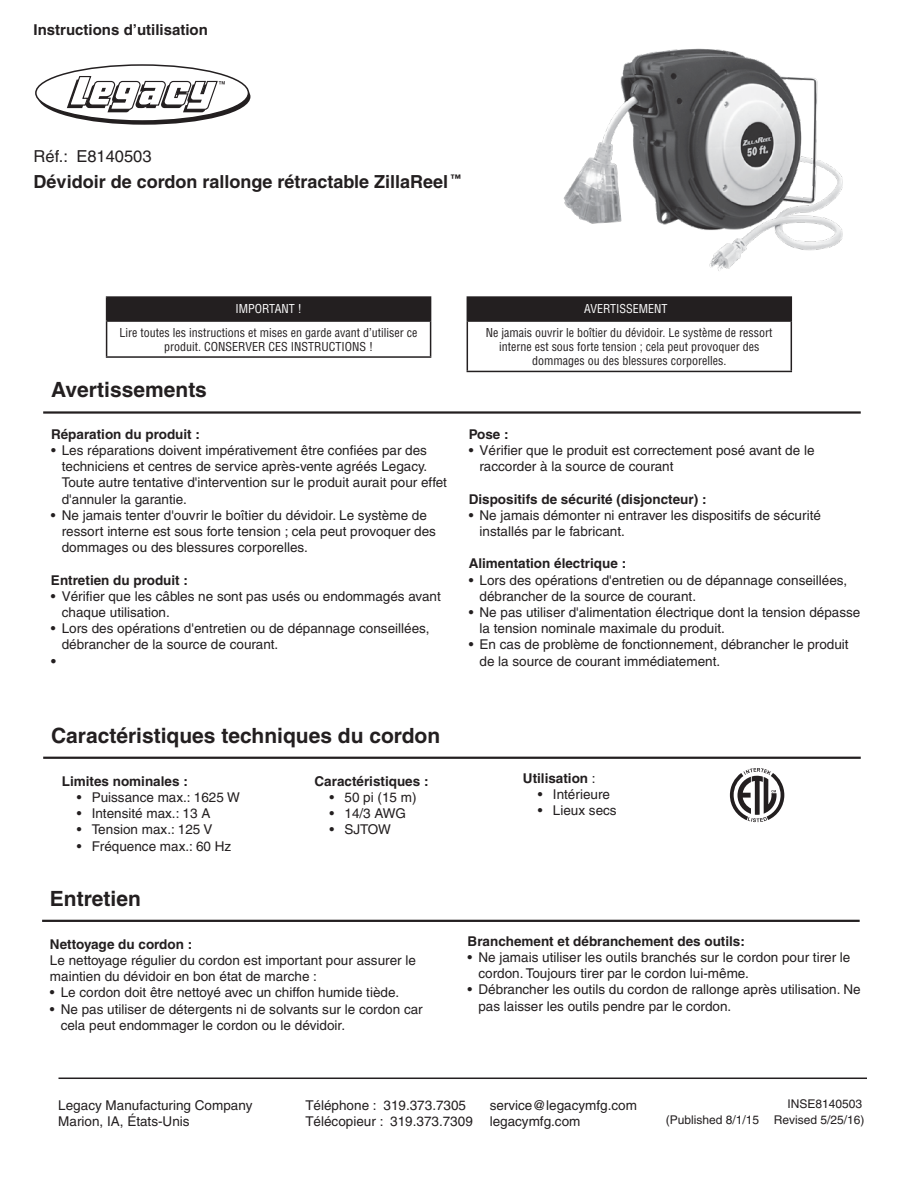
<style>
.page{position:relative;width:918px;height:1188px;background:#fff}
.page>*{position:absolute;margin:0;border:0;box-sizing:border-box;transform-origin:0 0}
.t1{font:700 21px "Helvetica";color:#231f20}
.t2{font:700 18px "Helvetica";color:#231f20}
.t3{font:16.5px "Helvetica";color:#231f20}
.t4{font:700 15px "Helvetica";color:#231f20}
.t5{font:13.5px/16.2px "Helvetica";color:#231f20}
.t6{font:700 13.5px "Helvetica";color:#231f20}
.t7{font:condensed 12px/14.4px "Helvetica";color:#231f20;text-align:center}
.t8{font:12px "Helvetica";color:#231f20}
.t9{font:condensed 12px "Helvetica";color:#fff}
.s1{color:#fff}
.s2{font-weight:400}
</style>
<div class="page">
<div style="left:38px;top:69px;width:212px;height:55px;background:#231f20;border-radius:50%"></div>
<div style="left:36px;top:65px;width:212px;height:56px;background:#fff;border-radius:50%"></div>
<div style="left:35px;top:64px;width:214px;height:58px;border:2px solid #231f20;border-radius:50%"></div>
<svg style="left:67px;top:75px;width:158px;height:37px"></svg>
<hr style="left:58px;top:1078px;width:809px;height:1px;background:#231f20">
<hr style="left:43px;top:411px;width:818px;height:3px;background:#231f20">
<div style="left:107px;top:297px;width:324px;height:24px;background:#231f20"></div>
<hr style="left:106px;top:296px;width:325px;height:2px;background:#231f20">
<svg style="left:106px;top:298px;width:1px;height:22px"></svg>
<hr style="left:106px;top:320px;width:325px;height:2px;background:#231f20">
<hr style="left:106px;top:322px;width:1px;height:34px;background:#231f20">
<hr style="left:430px;top:322px;width:1px;height:34px;background:#231f20">
<hr style="left:106px;top:356px;width:325px;height:2px;background:#231f20">
<div style="left:467px;top:297px;width:324px;height:24px;background:#231f20"></div>
<hr style="left:467px;top:296px;width:325px;height:2px;background:#231f20">
<svg style="left:791px;top:298px;width:1px;height:22px"></svg>
<hr style="left:467px;top:320px;width:325px;height:2px;background:#231f20">
<hr style="left:467px;top:322px;width:1px;height:49px;background:#231f20">
<hr style="left:791px;top:322px;width:1px;height:49px;background:#231f20">
<hr style="left:467px;top:371px;width:325px;height:1px;background:#231f20">
<hr style="left:43px;top:757px;width:818px;height:2px;background:#231f20">
<hr style="left:42px;top:920px;width:818px;height:2px;background:#231f20">
<img style="left:563px;top:48px;width:280px;height:223px">
<svg style="left:730px;top:768px;width:54px;height:54px"></svg>
<p class="t4" style="left:34px;top:21px;width:176px">Instructions d’utilisation</p>
<p class="t3" style="left:34px;top:146px;width:119px">Réf.: E8140503</p>
<h2 class="t2" style="left:34px;top:170px;width:429px">Dévidoir de cordon rallonge rétractable ZillaReel <sup>™</sup></h2>
<p class="t9" style="left:236px;top:301px;width:68px">IMPORTANT !</p>
<p class="t7" style="left:120px;top:325px;width:299px">Lire toutes les instructions et mises en garde avant d’utiliser ce produit. CONSERVER CES INSTRUCTIONS !</p>
<h1 class="t1" style="left:51px;top:377px;width:158px">Avertissements</h1>
<p class="t6" style="left:51px;top:426px;width:150px">Réparation du produit :</p>
<p class="t5" style="left:62px;top:442px;width:387px;text-indent:-11px">• Les réparations doivent impérativement être confiées par des techniciens et centres de service après-vente agréés Legacy.<br>Toute autre tentative d'intervention sur le produit aurait pour effet d'annuler la garantie.</p>
<p class="t5" style="left:62px;top:507px;width:376px;text-indent:-11px">• Ne jamais tenter d'ouvrir le boîtier du dévidoir. Le système de ressort interne est sous forte tension ; cela peut provoquer des dommages ou des blessures corporelles.</p>
<p class="t6" style="left:51px;top:572px;width:138px">Entretien du produit :</p>
<p class="t5" style="left:62px;top:588px;width:381px;text-indent:-11px">• Vérifier que les câbles ne sont pas usés ou endommagés avant chaque utilisation.</p>
<p class="t5" style="left:62px;top:620px;width:369px;text-indent:-11px">• Lors des opérations d'entretien ou de dépannage conseillées, débrancher de la source de courant.</p>
<p class="t6" style="left:51px;top:653px;width:6px">•</p>
<p class="t7" style="left:486px;top:296px;width:288px;line-height:24px"><span class="s1">AVERTISSEMENT</span> !<br>Ne jamais ouvrir le boîtier du dévidoir. Le système de ressort</p>
<p class="t7" style="left:499px;top:339px;width:262px">interne est sous forte tension ; cela peut provoquer des dommages ou des blessures corporelles.</p>
<p class="t6" style="left:469px;top:426px;width:41px">Pose :</p>
<p class="t5" style="left:480px;top:442px;width:337px;text-indent:-11px">• Vérifier que le produit est correctement posé avant de le raccorder à la source de courant</p>
<p class="t6" style="left:469px;top:491px;width:239px">Dispositifs de sécurité (disjoncteur) :</p>
<p class="t5" style="left:480px;top:507px;width:343px;text-indent:-11px">• Ne jamais démonter ni entraver les dispositifs de sécurité installés par le fabricant.</p>
<p class="t6" style="left:469px;top:555px;width:159px">Alimentation électrique :</p>
<p class="t5" style="left:480px;top:572px;width:369px;text-indent:-11px">• Lors des opérations d'entretien ou de dépannage conseillées, débrancher de la source de courant.</p>
<p class="t5" style="left:480px;top:604px;width:382px;text-indent:-11px">• Ne pas utiliser d'alimentation électrique dont la tension dépasse la tension nominale maximale du produit.</p>
<p class="t5" style="left:480px;top:637px;width:371px;text-indent:-11px">• En cas de problème de fonctionnement, débrancher le produit de la source de courant immédiatement.</p>
<h1 class="t1" style="left:51px;top:722px;width:391px">Caractéristiques techniques du cordon</h1>
<p class="t6" style="left:62px;top:773px;width:128px">Limites nominales :</p>
<p class="t5" style="left:77px;top:789px;width:165px">• Puissance max.: 1625 W</p>
<p class="t5" style="left:77px;top:805px;width:135px">• Intensité max.: 13 A</p>
<p class="t5" style="left:77px;top:822px;width:137px">• Tension max.: 125 V</p>
<p class="t5" style="left:77px;top:838px;width:156px">• Fréquence max.: 60 Hz</p>
<p class="t6" style="left:315px;top:773px;width:116px">Caractéristiques :</p>
<p class="t5" style="left:330px;top:789px;width:89px">• 50 pi (15 m)</p>
<p class="t5" style="left:330px;top:805px;width:78px">• 14/3 AWG</p>
<p class="t5" style="left:330px;top:821px;width:63px">• SJTOW</p>
<p class="t6" style="left:523px;top:770px;width:74px">Utilisation <span class="s2">:</span></p>
<p class="t5" style="left:538px;top:786px;width:74px">• Intérieure</p>
<p class="t5" style="left:538px;top:802px;width:80px">• Lieux secs</p>
<h1 class="t1" style="left:50px;top:885px;width:93px">Entretien</h1>
<p class="t6" style="left:50px;top:936px;width:144px">Nettoyage du cordon :</p>
<p class="t5" style="left:50px;top:952px;width:368px">Le nettoyage régulier du cordon est important pour assurer le maintien du dévidoir en bon état de marche :</p>
<p class="t5" style="left:50px;top:984px;width:351px">• Le cordon doit être nettoyé avec un chiffon humide tiède.</p>
<p class="t5" style="left:61px;top:1001px;width:364px;text-indent:-11px">• Ne pas utiliser de détergents ni de solvants sur le cordon car cela peut endommager le cordon ou le dévidoir.</p>
<p class="t6" style="left:468px;top:933px;width:279px">Branchement et débranchement des outils:</p>
<p class="t5" style="left:478px;top:949px;width:373px;text-indent:-11px">• Ne jamais utiliser les outils branchés sur le cordon pour tirer le cordon. Toujours tirer par le cordon lui-même.</p>
<p class="t5" style="left:478px;top:981px;width:384px;text-indent:-11px">• Débrancher les outils du cordon de rallonge après utilisation. Ne pas laisser les outils pendre par le cordon.</p>
<p class="t5" style="left:58px;top:1097px;width:196px">Legacy Manufacturing Company<br>Marion, IA, États-Unis</p>
<p class="t5" style="left:305px;top:1097px;width:169px">Téléphone : 319.373.7305<br>Télécopieur : 319.373.7309</p>
<p class="t5" style="left:490px;top:1097px;width:149px">service@legacymfg.com legacymfg.com</p>
<p class="t8" style="left:787px;top:1097px;width:76px">INSE8140503</p>
<p class="t8" style="left:666px;top:1112px;width:200px">(Published 8/1/15 Revised 5/25/16)</p>
</div>
